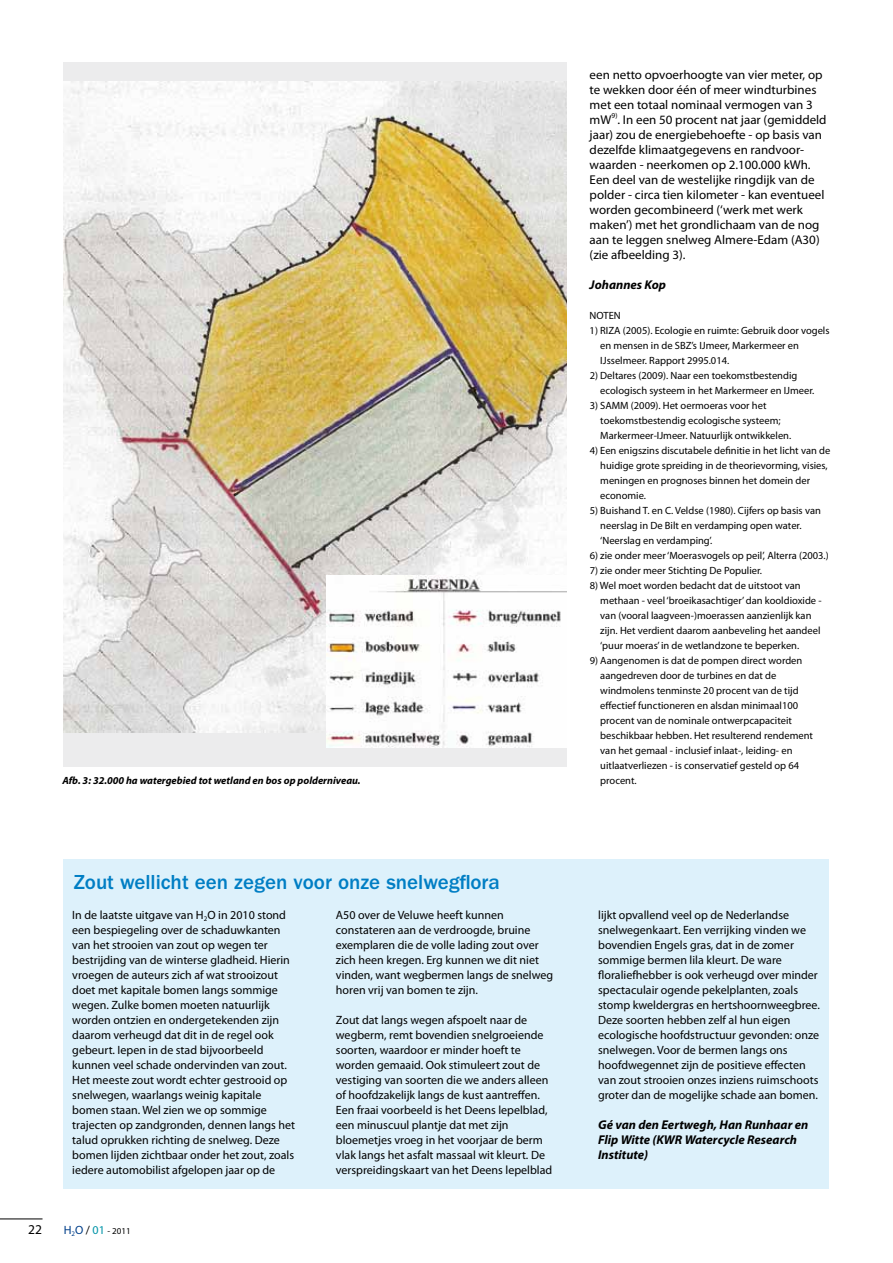
<style>
.page{position:relative;width:893px;height:1263px;background:#fff}
.page>*{position:absolute;margin:0;border:0;box-sizing:border-box;transform-origin:0 0}
.t1{font:500 21px "ITC Franklin Gothic Std";color:#007ec4}
.t2{font:13.5px "Myriad Pro";color:#000}
.t3{font:12.75px/15px "Myriad Pro";color:#000}
.t4{font:italic 700 12.75px/15px "Myriad Pro";color:#000}
.t5{font:12px/15px "Myriad Pro";color:#000}
.t6{font:10.5px/15px "Myriad Pro";color:#000}
.t7{font:italic 700 10.5px "Myriad Pro";color:#000}
.t8{font:9px "Myriad Pro";color:#000}
.s1{font-size:12px;color:#003f8a}
.s2{font-size:12px}
.s3{font-size:12px;color:#0094a8}
</style>
<div class="page">
<div style="left:64px;top:859px;width:765px;height:330px;background:#ddf1fb"></div>
<div style="left:64px;top:62px;width:503px;height:704px;background:#ececed"></div>
<img style="left:64px;top:82px;width:503px;height:651px">
<img style="left:327px;top:575px;width:239px;height:172px">
<hr style="left:0;top:1219px;width:43px;height:1px;background:#000">
<p class="t7" style="left:62px;top:773px;width:300px">Afb. 3: 32.000 ha watergebied tot wetland en bos op polderniveau.</p>
<h1 class="t1" style="left:74px;top:870px;width:428px">Zout wellicht een zegen voor onze snelwegflora</h1>
<p class="t5" style="left:72px;top:907px;width:224px">I n de laatste uitgave van H <sub>2</sub>O in 2010 stond een bespiegeling over de schaduwkanten van het strooien van zout op wegen ter bestrijding van de winterse gladheid. H ierin vroegen de auteurs zich af wat strooizout doet met kapitale bomen langs sommige wegen. Zulke bomen moeten natuurlijk worden ontzien en ondergetekenden zijn daarom verheugd dat dit in de regel ook gebeurt. Iepen in de stad bijvoorbeeld kunnen veel schade ondervinden van zout.<br>Het meeste zout wordt echter gestrooid op snelwegen, waarlangs weinig kapitale bomen staan. Wel zien we op sommige trajecten op zandgronden, dennen langs het talud oprukken richting de snelweg. Deze bomen lijden zichtbaar onder het zout, zoals iedere automobilist afgelopen jaar op de</p>
<p class="t5" style="left:336px;top:907px;width:219px">A50 over de Veluwe heeft kunnen constateren aan de verdroogde, bruine exemplaren die de volle lading zout over zich heen kregen. Erg kunnen we dit niet vinden, want wegbermen langs de snelweg horen vrij van bomen te zijn.</p>
<p class="t5" style="left:336px;top:1012px;width:218px">Zout dat langs wegen afspoelt naar de wegberm, remt bovendien snelgroeiende soorten, waardoor er minder hoeft te worden gemaaid. Ook stimuleert zout de vestiging van soorten die we anders alleen of hoofdzakelijk langs de kust aantreffen.<br>Een fraai voorbeeld is het Deens lepelblad, een minuscuul plantje dat met zijn bloemetjes vroeg in het voorjaar de berm vlak langs het asfalt massaal wit kleurt. De verspreidingskaart van het Deens lepelblad</p>
<p class="t2" style="left:28px;top:1221px;width:15px">22</p>
<p class="t8" style="left:64px;top:1225px;width:68px"><span class="s1">H</span> <sub>2</sub><span class="s1">O</span> <span class="s2">/</span> <span class="s3">01</span> - 2011</p>
<p class="t3" style="left:590px;top:67px;width:238px">een netto opvoerhoogte van vier meter, op te wekken door één of meer windturbines met een totaal nominaal vermogen van 3 mW<sup>9)</sup>. I n een 50 procent nat jaar (gemiddeld jaar) zou de energiebehoefte - op basis van dezelfde klimaatgegevens en randvoor&shy;waarden - neerkomen op 2.100.000 kWh.<br>Een deel van de westelijke ringdijk van de polder - circa tien kilometer - kan eventueel worden gecombineerd (‘werk met werk maken’) met het grondlichaam van de nog aan te leggen snelweg Almere-Edam (A30) (zie afbeelding 3).</p>
<p class="t4" style="left:590px;top:277px;width:78px">Johannes Kop</p>
<p class="t6" style="left:590px;top:308px;width:26px">NOTEN</p>
<p class="t6" style="left:590px;top:323px;width:17px">1) RIZA</p>
<p class="t6" style="left:600px;top:323px;width:231px;text-indent:23px">(2005). Ecologie en ruimte: Gebruik door vogels en mensen in de SBZ’s IJ meer, Markermeer en<br>IJsselmeer. Rapport 2995.014.</p>
<p class="t6" style="left:600px;top:368px;width:216px;text-indent:-11px">2) Deltares (2009). Naar een toekomstbestendig ecologisch systeem in het Markermeer en IJ meer.</p>
<p class="t6" style="left:600px;top:398px;width:192px;text-indent:-11px">3) SAMM (2009). Het oermoeras voor het toekomstbestendig ecologische systeem;<br>Markermeer-IJ meer. Natuurlijk ontwikkelen.</p>
<p class="t6" style="left:600px;top:443px;width:232px;text-indent:-11px">4) Een enigszins discutabele definitie in het licht van de huidige grote spreiding in de theorievorming, visies, meningen en prognoses binnen het domein der economie.</p>
<p class="t6" style="left:600px;top:503px;width:222px;text-indent:-11px">5) Buishand T. en C. Veldse (1980). Cijfers op basis van neerslag in De Bilt en verdamping open water. ‘Neerslag en verdamping’.</p>
<p class="t6" style="left:590px;top:548px;width:241px">6) zie onder meer ‘Moerasvogels op peil’, Alterra (2003.)</p>
<p class="t6" style="left:590px;top:563px;width:174px">7) zie onder meer Stichting De Populier.</p>
<p class="t6" style="left:600px;top:578px;width:223px;text-indent:-11px">8) Wel moet worden bedacht dat de uitstoot van methaan - veel ‘broeikasachtiger’ dan kooldioxide - van (vooral laagveen-)moerassen aanzienlijk kan zijn. Het verdient daarom aanbeveling het aandeel ‘puur moeras’ in de wetlandzone te beperken.</p>
<p class="t6" style="left:600px;top:653px;width:214px;text-indent:-11px">9) Aangenomen is dat de pompen direct worden aangedreven door de turbines en dat de windmolens tenminste 20 procent van de tijd effectief functioneren en alsdan minimaal100 procent van de nominale ontwerpcapaciteit beschikbaar hebben. Het resulterend rendement van het gemaal - inclusief inlaat-, leiding- en uitlaatverliezen - is conservatief gesteld op 64 procent.</p>
<p class="t5" style="left:598px;top:907px;width:223px">lijkt opvallend veel op de Nederlandse snelwegenkaart. Een verrijking vinden we bovendien Engels gras, dat in de zomer sommige bermen lila kleurt. De ware floraliefhebber is ook verheugd over minder spectaculair ogende pekelplanten, zoals stomp kweldergras en hertshoornweegbree.<br>Deze soorten hebben zelf al hun eigen ecologische hoofdstructuur gevonden: onze snelwegen. Voor de bermen langs ons hoofdwegennet zijn de positieve effecten van zout strooien onzes inziens ruimschoots groter dan de mogelijke schade aan bomen.</p>
<p class="t4" style="left:598px;top:1117px;width:212px">Gé van den Eertwegh, Han Runhaar en<br>Flip Witte (KWR Watercycle Research<br>Institute)</p>
</div>
